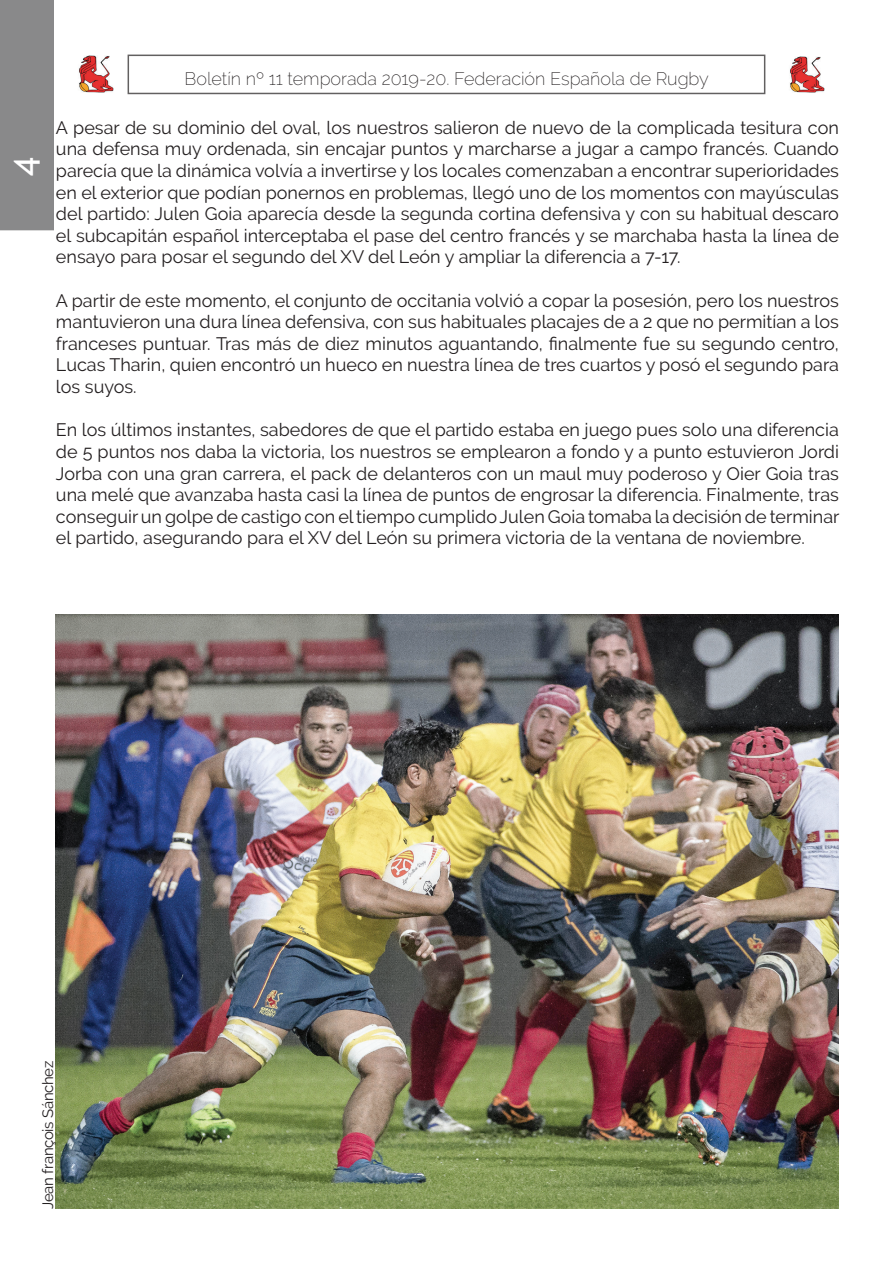
<style>
.page{position:relative;width:893px;height:1263px;background:#fff}
.page>*{position:absolute;margin:0;border:0;box-sizing:border-box;transform-origin:0 0}
.t1{font:36px "Trebuchet MS";color:#fff}
.t2{font:18px/21.6px "Raleway";color:#231f20;text-align:justify}
.t3{font:200 18px "Raleway";color:#231f20}
.t4{font:15px "Raleway";letter-spacing:-.02em;color:#231f20}
</style>
<div class="page">
<img style="left:790px;top:56px;width:34px;height:37px">
<img style="left:79px;top:56px;width:34px;height:36px">
<div style="left:0;top:0;width:54px;height:230px;background:#89898a"></div>
<img style="left:56px;top:614px;width:783px;height:595px">
<h1 class="t1" style="left:6px;top:176px;width:20px;rotate:-90deg">4</h1>
<p class="t3" style="left:185px;top:68px;width:526px">Boletín nº 11 temporada 2019-20. Federación Española de Rugby</p>
<p class="t2" style="left:56px;top:117px;width:784px">A pesar de su dominio del oval, los nuestros salieron de nuevo de la complicada tesitura con una defensa muy ordenada, sin encajar puntos y marcharse a jugar a campo francés. Cuando parecía que la dinámica volvía a invertirse y los locales comenzaban a encontrar superioridades en el exterior que podían ponernos en problemas, llegó uno de los momentos con mayúsculas del partido: Julen Goia aparecía desde la segunda cortina defensiva y con su habitual descaro el subcapitán español interceptaba el pase del centro francés y se marchaba hasta la línea de ensayo para posar el segundo del XV del León y ampliar la diferencia a 7-17.</p>
<p class="t2" style="left:56px;top:289px;width:784px">A partir de este momento, el conjunto de occitania volvió a copar la posesión, pero los nuestros mantuvieron una dura línea defensiva, con sus habituales placajes de a 2 que no permitían a los franceses puntuar. Tras más de diez minutos aguantando, finalmente fue su segundo centro, Lucas Tharin, quien encontró un hueco en nuestra línea de tres cuartos y posó el segundo para los suyos.</p>
<p class="t2" style="left:56px;top:419px;width:785px">En los últimos instantes, sabedores de que el partido estaba en juego pues solo una diferencia de 5 puntos nos daba la victoria, los nuestros se emplearon a fondo y a punto estuvieron Jordi Jorba con una gran carrera, el pack de delanteros con un maul muy poderoso y Oier Goia tras una melé que avanzaba hasta casi la línea de puntos de engrosar la diferencia. Finalmente, tras conseguir un golpe de castigo con el tiempo cumplido Julen Goia tomaba la decisión de terminar el partido, asegurando para el XV del León su primera victoria de la ventana de noviembre.</p>
<p class="t4" style="left:39px;top:1209px;width:150px;rotate:-90deg">Jean françois Sánchez</p>
</div>
